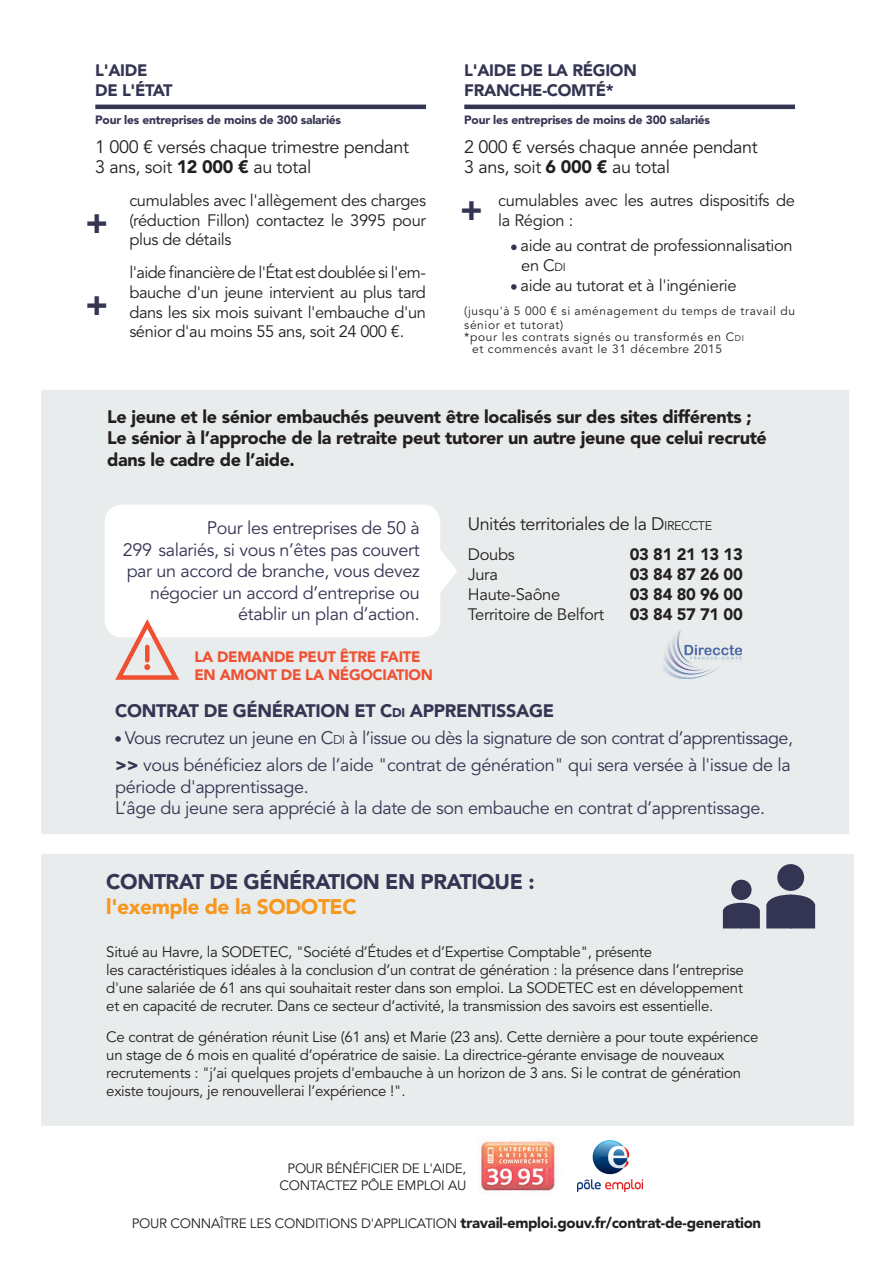
<style>
.page{position:relative;width:893px;height:1263px;background:#fff}
.page>*{position:absolute;margin:0;border:0;box-sizing:border-box;transform-origin:0 0}
.t1{font:900 34.2px "Avenir LT Std";color:#343553}
.t2{font:900 21px "Avenir LT Std";letter-spacing:-.02em;color:#343553}
.t3{font:900 21px "Avenir LT Std";letter-spacing:-.02em;color:#f7971d}
.t4{font:18px/21.6px "Avenir LT Std";letter-spacing:-.02em;color:#343553;text-align:right}
.t5{font:900 18px/21.6px "Avenir LT Std";letter-spacing:-.02em;color:#231f20}
.t6{font:18px/19.5px "Avenir LT Std";letter-spacing:-.02em;color:#231f20}
.t7{font:900 18px "Avenir LT Std";letter-spacing:-.02em;color:#343553}
.t8{font:16.5px/19.8px "Avenir LT Std";letter-spacing:-.02em;color:#231f20;text-align:justify}
.t9{font:900 16.5px/19.8px "Avenir LT Std";letter-spacing:-.02em;color:#343553}
.t10{font:900 16.5px "Avenir LT Std";letter-spacing:-.02em;color:#231f20}
.t11{font:15px/18px "Avenir LT Std";letter-spacing:-.02em;color:#231f20}
.t12{font:900 15px "Avenir LT Std";letter-spacing:-.02em;color:#231f20}
.t13{font:900 15px "Avenir LT Std";letter-spacing:-.02em;color:#ef5032}
.t14{font:13.5px/16.2px "Avenir LT Std";letter-spacing:-.02em;color:#231f20}
.t15{font:12px/14.4px "Avenir LT Std";letter-spacing:.05em;color:#231f20}
.t16{font:900 12px "Avenir LT Std";letter-spacing:-.02em;color:#343553}
.s1{font-weight:900}
.s2{font-size:11.55px}
.s3{font-size:8.4px}
.s4{font-style:inherit}
.s5{font-size:12.6px}
.s6{font-weight:400;font-size:13.5px}
</style>
<div class="page">
<div style="left:42px;top:391px;width:807px;height:443px;background:#e9ecec"></div>
<div style="left:42px;top:854px;width:812px;height:271px;background:#e9ecec"></div>
<img style="left:480px;top:1141px;width:77px;height:53px">
<img style="left:578px;top:1140px;width:64px;height:52px">
<div style="left:105px;top:505px;width:335px;height:132px;background:#fff;border-radius:18px"></div>
<svg style="left:440px;top:550px;width:17px;height:42px"></svg>
<hr style="left:95px;top:105px;width:331px;height:4px;background:#343553">
<hr style="left:464px;top:105px;width:331px;height:4px;background:#343553">
<svg style="left:511px;top:245px;width:6px;height:5px"></svg>
<svg style="left:511px;top:284px;width:6px;height:6px"></svg>
<img style="left:663px;top:631px;width:79px;height:48px">
<svg style="left:113px;top:619px;width:70px;height:61px"></svg>
<svg style="left:115px;top:736px;width:6px;height:6px"></svg>
<svg style="left:766px;top:894px;width:49px;height:34px;background:#444561"></svg>
<svg style="left:723px;top:903px;width:37px;height:25px"></svg>
<div style="left:777px;top:864px;width:27px;height:27px;background:#343553;border-radius:50%"></div>
<div style="left:731px;top:880px;width:20px;height:20px;background:#343553;border-radius:50%"></div>
<p class="t9" style="left:95px;top:61px;width:61px">L'aide<br>de l'état</p>
<p class="t9" style="left:464px;top:61px;width:160px">L'aide de la Région<br>Franc</p>
<p class="t9" style="left:520px;top:80px;width:95px">he-Comté*</p>
<p class="t16" style="left:95px;top:112px;width:247px">Pour les entreprises de moins de 300 salariés</p>
<p class="t16" style="left:464px;top:112px;width:247px">Pour les entreprises de moins de 300 salariés</p>
<p class="t6" style="left:95px;top:138px;width:315px">1 000 € versés chaque trimestre pendant<br>3 ans, soit <span class="s1">12 000 €</span> au total</p>
<p class="t8" style="left:129px;top:191px;width:298px">cumulables avec l'allègement des charges (réduction Fillon) contactez le 3995 pour plus de détails</p>
<p class="t8" style="left:129px;top:263px;width:298px">l'aide financière de l'État est doublée si l'em&shy;bauche d'un jeune intervient au plus tard dans les six mois suivant l'embauche d'un sénior d'au moins 55 ans, soit 24 000 €.</p>
<h1 class="t1" style="left:85px;top:202px;width:24px">+</h1>
<h1 class="t1" style="left:85px;top:283px;width:24px">+</h1>
<p class="t6" style="left:464px;top:138px;width:295px">2 000 € versés chaque année pendant<br>3 ans, soit <span class="s1">6 000 €</span> au total</p>
<p class="t8" style="left:498px;top:191px;width:298px">cumulables avec les autres dispositifs de la Région :</p>
<p class="t8" style="left:521px;top:236px;width:274px;text-align:left">aide au contrat de professionnalisation en C<span class="s2">DI<br></span>aide au tutorat et à l'ingénierie</p>
<p class="t15" style="left:464px;top:304px;width:332px">(jusqu'à 5 000 € si aménagement du temps de travail du sénior et tutorat)</p>
<p class="t15" style="left:472px;top:331px;width:273px;line-height:12px;text-indent:-8px">*pour les contrats signés ou transformés en C<span class="s3">DI </span>et commencés avant le 31 décembre 2015</p>
<h1 class="t1" style="left:460px;top:189px;width:24px">+</h1>
<p class="t5" style="left:107px;top:406px;width:661px">Le jeune et le sénior embauchés peuvent être localisés sur des sites différents ;<br>Le sénior à l’approche de la retraite peut tutorer un autre jeune que celui recruté dans le cadre de l’aide.</p>
<p class="t4" style="left:123px;top:517px;width:298px">Pour les entreprises de 50 à<br>299 salariés, si vous n’êtes pas couvert par un accord de branche, vous devez négocier un accord d’entreprise ou établir un plan d’action.</p>
<p class="t6" style="left:468px;top:515px;width:246px">Unités territoriales de la <span class="s4">D</span> <span class="s5">IRECCTE</span></p>
<p class="t8" style="left:468px;top:545px;width:48px">Doubs</p>
<p class="t10" style="left:630px;top:545px;width:114px">03 81 21 13 13</p>
<p class="t8" style="left:468px;top:565px;width:32px">Jura</p>
<p class="t10" style="left:630px;top:564px;width:114px">03 84 87 26 00</p>
<p class="t8" style="left:468px;top:585px;width:94px">H aute-Saône</p>
<p class="t10" style="left:630px;top:584px;width:114px">03 84 80 96 00</p>
<p class="t8" style="left:468px;top:605px;width:138px">Territoire de Belfort</p>
<p class="t10" style="left:630px;top:604px;width:114px">03 84 57 71 00</p>
<p class="t13" style="left:194px;top:647px;width:69px">La demande</p>
<p class="t13" style="left:298px;top:647px;width:20px">peut</p>
<p class="t13" style="left:340px;top:647px;width:19px">être</p>
<p class="t13" style="left:380px;top:647px;width:33px">faite</p>
<p class="t13" style="left:194px;top:665px;width:62px">en amont</p>
<p class="t13" style="left:281px;top:665px;width:141px">de la négociation</p>
<p class="t7" style="left:115px;top:700px;width:25px">Contrat</p>
<p class="t7" style="left:204px;top:700px;width:254px">de gén ération et C<span class="s5">di</span> apprent</p>
<p class="t7" style="left:491px;top:700px;width:62px">issage</p>
<p class="t4" style="left:125px;top:727px;width:670px">Vous recrutez un jeune en C<span class="s5">DI</span> à l’issue ou dès la signature de son contrat d’apprentissage,</p>
<p class="t4" style="left:115px;top:754px;width:677px"><span class="s1">&gt;&gt;</span> vous bénéficiez alors de l’aide "contrat de génération" qui sera versée à l'issue de la</p>
<p class="t4" style="left:115px;top:776px;width:651px;text-align:left">période d'apprentissage.<br>L’âge du jeune sera apprécié à la date de son embauche en contrat d’apprentissage.</p>
<h2 class="t2" style="left:106px;top:869px;width:29px">Contrat</h2>
<h2 class="t2" style="left:209px;top:869px;width:327px">de gén ération En PRATIQUE :</h2>
<h2 class="t3" style="left:106px;top:894px;width:252px">l'exemple de la SODOTEC</h2>
<p class="t11" style="left:106px;top:943px;width:639px">Situé au H avre, la SODETEC, "Société d’études et d’Expertise Comptable", présente<br>les caractéristiques idéales à la conclusion d’un contrat de génération : la présence dans l’entreprise d'une salariée de 61 ans qui souhaitait rester dans son emploi. La SODETEC est en développement et en capacité de recruter. Dans ce secteur d’activité, la transmission des savoirs est essentielle.</p>
<p class="t11" style="left:106px;top:1028px;width:654px">Ce contrat de génération réunit Lise (61 ans) et M arie (23 ans). Cette dernière a pour toute expérience un stage de 6 mois en qualité d’opératrice de saisie. La directrice-gérante envisage de nouveaux recrutements : "j’ai quelques projets d'embauche à un horizon de 3 ans. Si le contrat de génération existe toujours, je renouvellerai l’expérience !".</p>
<p class="t14" style="left:280px;top:1161px;width:188px;text-indent:8px">POUR Bénéficier de l'aide, contactez pôle emploi au</p>
<p class="t14" style="left:132px;top:1215px;width:70px">POUR conna</p>
<p class="t12" style="left:220px;top:1213px;width:542px"><span class="s6">ître les cond itions d'application</span> travail-emploi.gouv.fr/contrat-de-generation</p>
</div>
